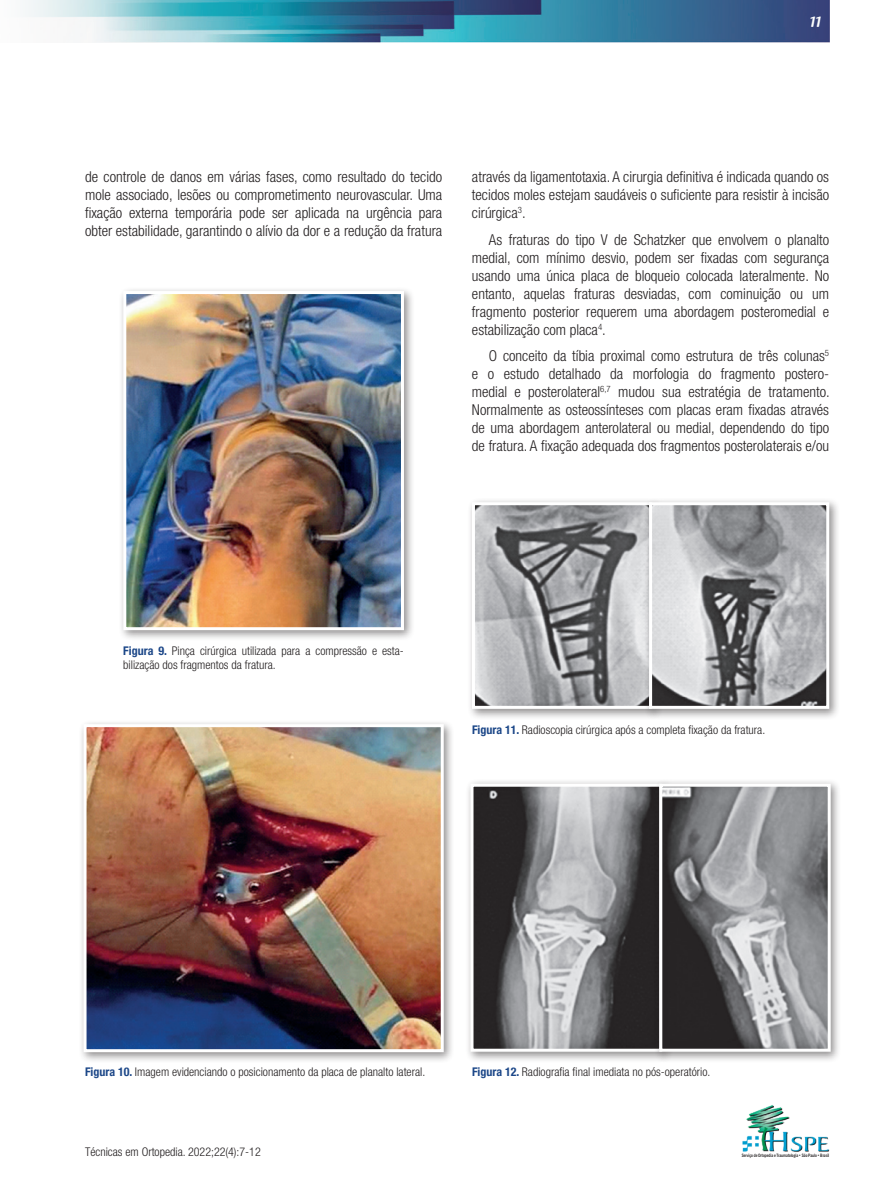
<style>
.page{position:relative;width:893px;height:1191px;background:#fff}
.page>*{position:absolute;margin:0;border:0;box-sizing:border-box;transform-origin:0 0}
.t1{font:300 condensed 15px/18px "Helvetica Neue";color:#231f20;text-align:justify}
.t2{font:600 15px "Raspoutine";color:#fff}
.t3{font:300 condensed 12px/14px "Helvetica Neue";color:#231f20}
.t4{font:700 4.5px "News Gothic BT";color:#231f20;scale:.8 1}
.s1{font-weight:700;color:#1c4788}
</style>
<div class="page">
<img style="left:25px;top:0;width:804px;height:43px">
<img style="left:742px;top:1105px;width:87px;height:47px">
<div style="left:118px;top:286px;width:297px;height:355px;background:#231f20;opacity:.5"></div>
<img style="left:127px;top:295px;width:273px;height:331px">
<div style="left:123px;top:291px;width:281px;height:339px;border:3px solid #fff"></div>
<div style="left:78px;top:719px;width:377px;height:344px;background:#231f20;opacity:.5"></div>
<img style="left:88px;top:728px;width:352px;height:320px">
<div style="left:84px;top:724px;width:360px;height:328px;border:3px solid #fff"></div>
<div style="left:465px;top:778px;width:208px;height:285px;background:#231f20;opacity:.5"></div>
<img style="left:474px;top:787px;width:180px;height:260px">
<div style="left:470px;top:783px;width:192px;height:268px;border:3px solid #fff"></div>
<div style="left:654px;top:778px;width:187px;height:285px;background:#231f20;opacity:.5"></div>
<div style="left:659px;top:783px;width:172px;height:268px;border:3px solid #fff"></div>
<div style="left:467px;top:497px;width:196px;height:223px;background:#231f20;opacity:.5"></div>
<img style="left:476px;top:506px;width:168px;height:199px">
<div style="left:472px;top:502px;width:180px;height:207px;border:3px solid #fff"></div>
<div style="left:644px;top:497px;width:196px;height:223px;background:#231f20;opacity:.5"></div>
<div style="left:649px;top:502px;width:180px;height:207px;border:3px solid #fff"></div>
<p class="t2" style="left:809px;top:14px;width:13px">11</p>
<p class="t1" style="left:85px;top:168px;width:359px">de controle de danos em várias fases, como resultado do tecido mole associado, lesões ou comprometimento neurovascular. Uma fixação externa temporária pode ser aplicada na urgência para obter estabilidade, garantindo o alívio da dor e a redução da fratura</p>
<p class="t1" style="left:472px;top:168px;width:359px">através da ligamentotaxia. A cirurgia definitiva é indicada quando os tecidos moles estejam saudáveis o suficiente para resistir à incisão cirúrgica<sup>3</sup>.</p>
<p class="t1" style="left:472px;top:230px;width:359px;text-indent:17px">As fraturas do tipo V de Schatzker que envolvem o planalto medial, com mínimo desvio, podem ser fixadas com segurança usando uma única placa de bloqueio colocada lateralmente. No entanto, aquelas fraturas desviadas, com cominuição ou um fragmento posterior requerem uma abordagem posteromedial e estabilização com placa<sup>4</sup>.</p>
<p class="t1" style="left:472px;top:347px;width:359px;text-align:left;text-indent:17px">O conceito da tíbia proximal como estrutura de três colunas<sup>5 </sup>e o estudo detalhado da morfologia do fragmento postero&shy;medial e posterolateral<sup>6,7</sup> mudou sua estratégia de tratamento.<br>Normalmente as osteossínteses com placas eram fixadas através de uma abordagem anterolateral ou medial, dependendo do tipo de fratura. A fixação adequada dos fragmentos posterolaterais e/ou</p>
<p class="t3" style="left:123px;top:644px;width:281px"><span class="s1">Figura 9.</span> Pinça cirúrgica utilizada para a compressão e esta&shy;bilização dos fragmentos da fratura.</p>
<p class="t3" style="left:472px;top:722px;width:295px"><span class="s1">Figura 11.</span> Radioscopia cirúrgica após a completa fixação da fratura.</p>
<p class="t3" style="left:85px;top:1064px;width:342px"><span class="s1">Figura 10.</span> Imagem evidenciando o posicionamento da placa de planalto lateral.</p>
<p class="t3" style="left:85px;top:1145px;width:177px">Técnicas em Ortopedia. 2022;22(4):7-12</p>
<p class="t3" style="left:472px;top:1064px;width:240px"><span class="s1">Figura 12.</span> Radiografia final imediata no pós-operatório.</p>
<p class="t4" style="left:742px;top:1152px;width:111px">Serviço de Ortopedia e Traumatologia • São Paulo • Brasil</p>
</div>
